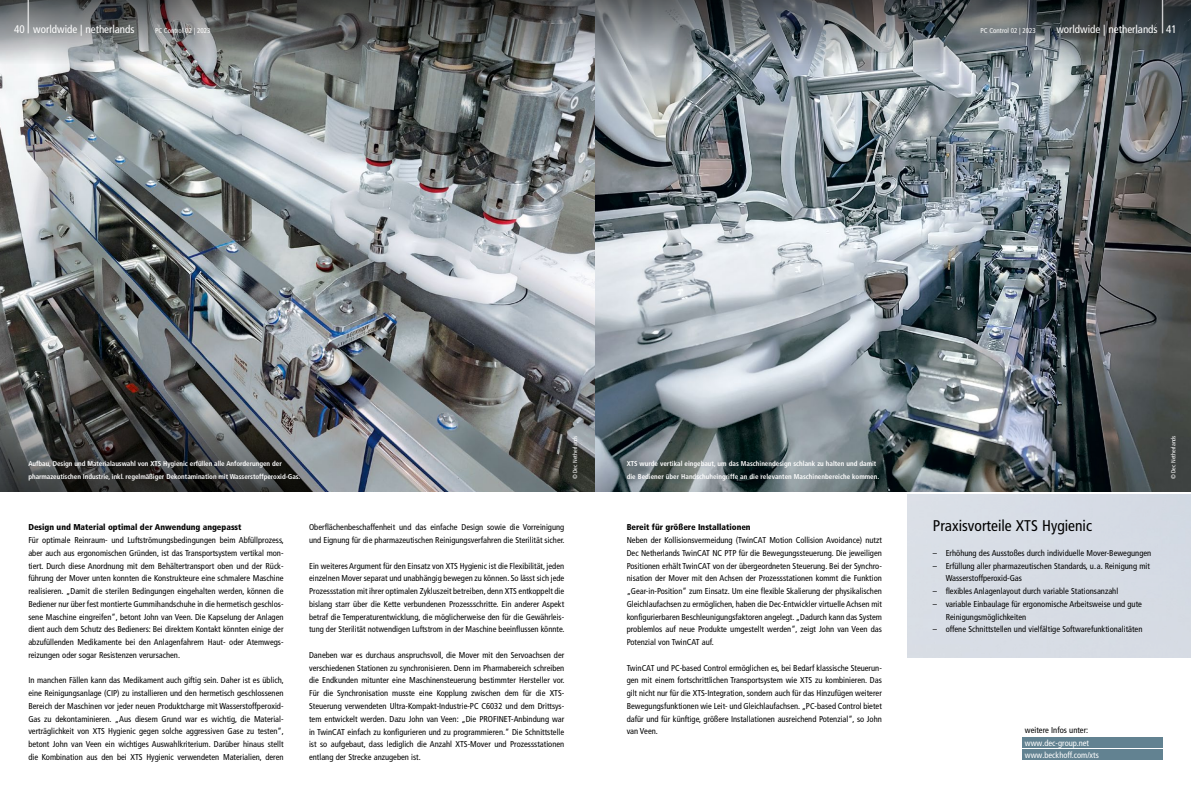
<style>
.page{position:relative;width:1191px;height:794px;background:#fff}
.page>*{position:absolute;margin:0;border:0;box-sizing:border-box;transform-origin:0 0}
.t1{font:300 condensed 41.2px "Frutiger LT Pro";color:#fff;scale:.49 1}
.t2{font:condensed 15.5px "Frutiger LT Pro";color:#000}
.t3{font:condensed 11px "Frutiger LT Pro";color:#fff}
.t4{font:condensed 8.5px/12.8px "Frutiger LT Pro";color:#000;text-align:justify}
.t5{font:900 condensed 8.5px "Frutiger LT Pro";color:#000}
.t6{font:condensed 8.5px/12.5px "Frutiger LT Pro";color:#fff}
.t7{font:700 condensed 7px/12.8px "Frutiger LT Pro";letter-spacing:-.005em;color:#fff}
.t8{font:condensed 7px "Frutiger LT Pro";color:#fff}
.t9{font:condensed 6px "Frutiger LT Pro";color:#fff}
</style>
<div class="page">
<img style="left:0;top:64px;width:1191px;height:428px">
<svg style="left:0;top:0;width:1191px;height:64px;background:#676b6e"></svg>
<svg style="left:0;top:377px;width:313px;height:115px;background:#494b4b"></svg>
<div style="left:1022px;top:737px;width:140px;height:10px;background:#628291"></div>
<div style="left:1022px;top:749px;width:140px;height:11px;background:#628291"></div>
<h1 class="t1" style="left:26px;top:-15px;width:11px">|</h1>
<h1 class="t1" style="left:1160px;top:-15px;width:11px">|</h1>
<p class="t3" style="left:14px;top:22px;width:12px">40</p>
<p class="t8" style="left:980px;top:26px;width:57px">PC Control 02 | 2023</p>
<p class="t3" style="left:1056px;top:22px;width:103px">worldwide | netherlands</p>
<p class="t3" style="left:33px;top:22px;width:103px">worldwide | netherlands</p>
<p class="t8" style="left:155px;top:26px;width:57px">PC Control 02 | 2023</p>
<p class="t3" style="left:1166px;top:22px;width:12px">41</p>
<p class="t7" style="left:28px;top:457px;width:273px">Aufbau, Design und Materialauswahl von XTS Hygienic erfüllen alle Anforderungen der pharmazeutischen Industrie, inkl. regelmäßiger Dekontamination mit Wasserstoffperoxid-Gas.</p>
<p class="t9" style="left:571px;top:479px;width:45px;rotate:-90deg">© Dec Netherlands</p>
<p class="t9" style="left:1169px;top:479px;width:45px;rotate:-90deg">© Dec Netherlands</p>
<p class="t7" style="left:626px;top:457px;width:254px">XTS wurde vertikal eingebaut, um das Maschinendesign schlank zu halten und damit die Bediener über Handschuheingriffe an die relevanten Maschinenbereiche kommen.</p>
<p class="t5" style="left:28px;top:522px;width:215px">Design und Material optimal der Anwendung angepasst</p>
<p class="t4" style="left:28px;top:534px;width:257px">Für optimale Reinraum- und Luftströmungsbedingungen beim Abfüllprozess, aber auch aus ergonomischen Gründen, ist das Transportsystem vertikal mon&shy;tiert. Durch diese Anordnung mit dem Behältertransport oben und der Rück&shy;führung der Mover unten konnten die Konstrukteure eine schmalere Maschine realisieren. „Damit die sterilen Bedingungen eingehalten werden, können die Bediener nur über fest montierte Gummihandschuhe in die hermetisch geschlos&shy;sene Maschine eingreifen“, betont John van Veen. Die Kapselung der Anlagen dient auch dem Schutz des Bedieners: Bei direktem Kontakt könnten einige der abzufüllenden Medikamente bei den Anlagenfahrern Haut- oder Atemwegs&shy;reizungen oder sogar Resistenzen verursachen.</p>
<p class="t4" style="left:28px;top:674px;width:257px">In manchen Fällen kann das Medikament auch giftig sein. Daher ist es üblich, eine Reinigungsanlage (CIP) zu installieren und den hermetisch geschlossenen Bereich der Maschinen vor jeder neuen Produktcharge mit Wasserstoffperoxid-Gas zu dekontaminieren. „Aus diesem Grund war es wichtig, die Material&shy;verträglichkeit von XTS Hygienic gegen solche aggressiven Gase zu testen“, betont John van Veen ein wichtiges Auswahlkriterium. Darüber hinaus stellt die Kombination aus den bei XTS Hygienic verwendeten Materialien, deren</p>
<p class="t4" style="left:309px;top:521px;width:257px">Oberflächenbeschaffenheit und das einfache Design sowie die Vorreinigung und Eignung für die pharmazeutischen Reinigungsverfahren die Sterilität sicher.</p>
<p class="t4" style="left:309px;top:559px;width:257px">Ein weiteres Argument für den Einsatz von XTS Hygienic ist die Flexibilität, jeden einzelnen Mover separat und unabhängig bewegen zu können. So lässt sich jede Prozessstation mit ihrer optimalen Zykluszeit betreiben, denn XTS entkoppelt die bislang starr über die Kette verbundenen Prozessschritte. Ein anderer Aspekt betraf die Temperaturentwicklung, die möglicherweise den für die Gewährleis&shy;tung der Sterilität notwendigen Luftstrom in der Maschine beeinflussen könnte.</p>
<p class="t4" style="left:309px;top:648px;width:257px">Daneben war es durchaus anspruchsvoll, die Mover mit den Servoachsen der verschiedenen Stationen zu synchronisieren. Denn im Pharmabereich schreiben die Endkunden mitunter eine Maschinensteuerung bestimmter Hersteller vor.<br>Für die Synchronisation musste eine Kopplung zwischen dem für die XTS-Steuerung verwendeten Ultra-Kompakt-Industrie-PC C6032 und dem Drittsys&shy;tem entwickelt werden. Dazu John van Veen: „Die PROFINET-Anbindung war in TwinCAT einfach zu konfigurieren und zu programmieren.“ Die Schnittstelle ist so aufgebaut, dass lediglich die Anzahl XTS-Mover und Prozessstationen entlang der Strecke anzugeben ist.</p>
<p class="t5" style="left:626px;top:522px;width:125px">Bereit für größere Installationen</p>
<p class="t4" style="left:626px;top:534px;width:257px">Neben der Kollisionsvermeidung (TwinCAT Motion Collision Avoidance) nutzt Dec Netherlands TwinCAT NC PTP für die Bewegungssteuerung. Die jeweiligen Positionen erhält TwinCAT von der übergeordneten Steuerung. Bei der Synchro&shy;nisation der Mover mit den Achsen der Prozessstationen kommt die Funktion „Gear-in-Position“ zum Einsatz. Um eine flexible Skalierung der physikalischen Gleichlaufachsen zu ermöglichen, haben die Dec-Entwickler virtuelle Achsen mit konfigurierbaren Beschleunigungsfaktoren angelegt. „Dadurch kann das System problemlos auf neue Produkte umgestellt werden“, zeigt John van Veen das Potenzial von TwinCAT auf.</p>
<p class="t4" style="left:626px;top:661px;width:257px">TwinCAT und PC-based Control ermöglichen es, bei Bedarf klassische Steuerun&shy;gen mit einem fortschrittlichen Transportsystem wie XTS zu kombinieren. Das gilt nicht nur für die XTS-Integration, sondern auch für das Hinzufügen weiterer Bewegungsfunktionen wie Leit- und Gleichlaufachsen. „PC-based Control bietet dafür und für künftige, größere Installationen ausreichend Potenzial“, so John van Veen.</p>
<h2 class="t2" style="left:933px;top:517px;width:161px">Praxisvorteile XTS Hygienic</h2>
<p class="t4" style="left:933px;top:546px;width:220px">– Erhöhung des Ausstoßes durch individuelle Mover-Bewegungen</p>
<p class="t4" style="left:945px;top:559px;width:206px;text-indent:-13px">– Erfüllung aller pharmazeutischen Standards, u.a. Reinigung mit<br>Wasserstoffperoxid-Gas</p>
<p class="t4" style="left:933px;top:585px;width:187px">– flexibles Anlagenlayout durch variable Stationsanzahl</p>
<p class="t4" style="left:945px;top:597px;width:198px;text-indent:-13px">– variable Einbaulage für ergonomische Arbeitsweise und gute<br>Reinigungsmöglichkeiten</p>
<p class="t4" style="left:933px;top:623px;width:211px">– offene Schnittstellen und vielfältige Softwarefunktionalitäten</p>
<p class="t4" style="left:1025px;top:724px;width:65px">weitere Infos unter:</p>
<p class="t6" style="left:1025px;top:736px;width:75px">www.dec-group.net www.beckhoff.com/xts</p>
</div>
